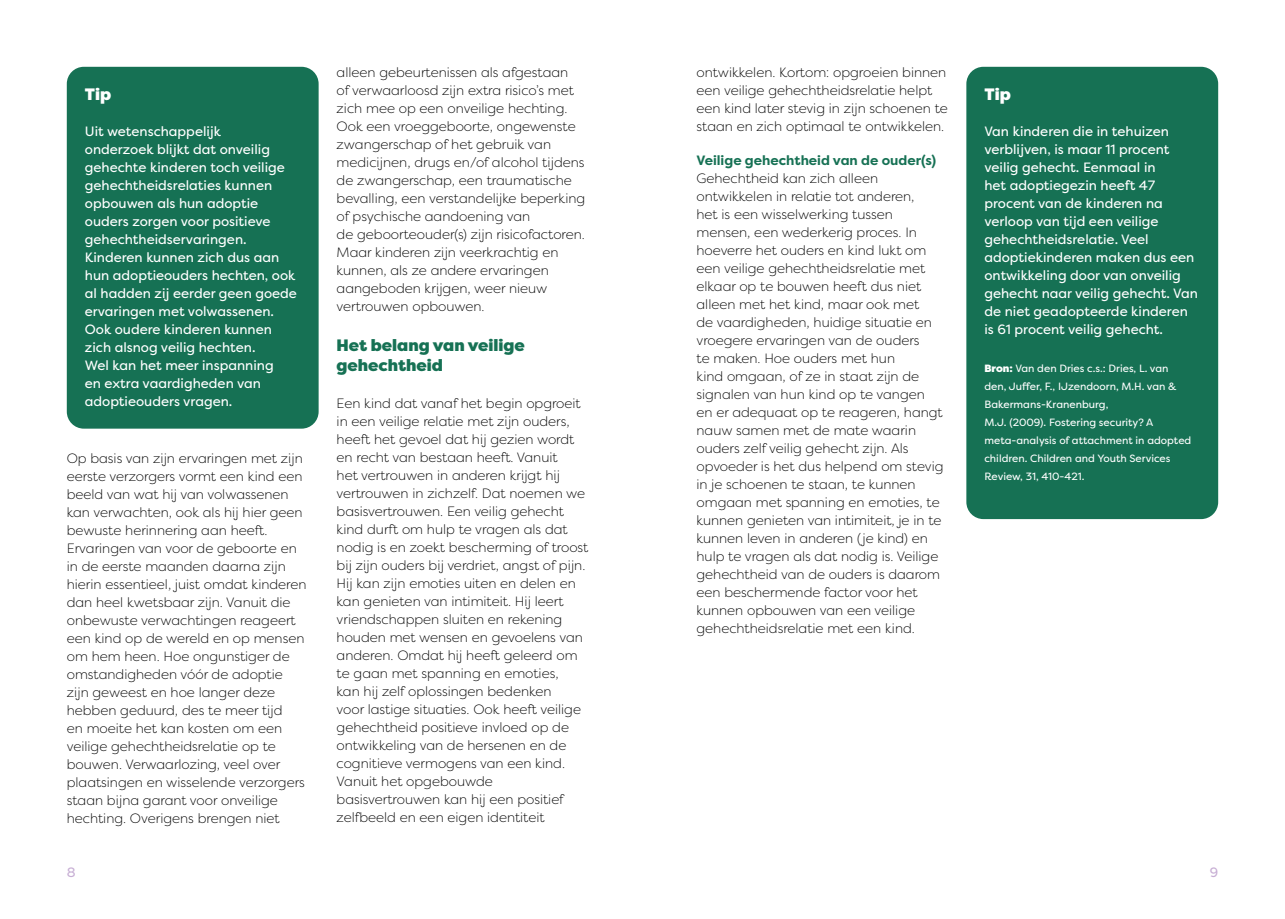
<style>
.page{position:relative;width:1285px;height:919px;background:#fff}
.page>*{position:absolute;margin:0;border:0;box-sizing:border-box;transform-origin:0 0}
.t1{font:900 16.5px/19.8px "Filson Pro";color:#167154}
.t2{font:900 16.5px "Filson Pro";color:#fff}
.t3{font:300 13.5px/18px "Filson Pro";color:#000}
.t4{font:13.5px/18px "Filson Pro";color:#fff}
.t5{font:700 13.5px "Filson Pro";color:#167154}
.t6{font:13.5px "Filson Pro";color:#c7aed4}
.t7{font:10.5px/18px "Filson Pro";color:#fff}
.s1{font-weight:900}
</style>
<div class="page">
<div style="left:966px;top:67px;width:251px;height:452px;background:#167154;border-radius:17px"></div>
<div style="left:67px;top:67px;width:251px;height:361px;background:#167154;border-radius:17px"></div>
<p class="t2" style="left:85px;top:84px;width:28px">Tip</p>
<p class="t4" style="left:85px;top:122px;width:214px">Uit wetenschappelijk<br>onderzoek blijkt dat onveilig gehechte kinderen toch veilige gehechtheidsrelaties kunnen opbouwen als hun adoptie ouders zorgen voor positieve gehechtheidservaringen.<br>Kinderen kunnen zich dus aan hun adoptieouders hechten, ook al hadden zij eerder geen goede ervaringen met volwassenen.<br>Ook oudere kinderen kunnen zich alsnog veilig hechten.<br>Wel kan het meer inspanning<br>en extra vaardigheden van adoptieouders vragen.</p>
<p class="t3" style="left:67px;top:449px;width:241px">Op basis van zijn ervaringen met zijn eerste verzorgers vormt een kind een beeld van wat hij van volwassenen kan verwachten, ook als hij hier geen bewuste herinnering aan heeft.<br>Ervaringen van voor de geboorte en in de eerste maanden daarna zijn hierin essentieel, juist omdat kinderen dan heel kwetsbaar zijn. Vanuit die onbewuste verwachtingen reageert een kind op de wereld en op mensen om hem heen. Hoe ongunstiger de omstandigheden vóór de adoptie zijn geweest en hoe langer deze hebben geduurd, des te meer tijd<br>en moeite het kan kosten om een veilige gehechtheidsrelatie op te bouwen. Verwaarlozing, veel over plaatsingen en wisselende verzorgers staan bijna garant voor onveilige hechting. Overigens brengen niet</p>
<p class="t3" style="left:336px;top:63px;width:250px">alleen gebeurtenissen als afgestaan<br>of verwaarloosd zijn extra risico’s met zich mee op een onveilige hechting.<br>Ook een vroeggeboorte, ongewenste zwangerschap of het gebruik van medicijnen, drugs en/of alcohol tijdens de zwangerschap, een traumatische bevalling, een verstandelijke beperking of psychische aandoening van<br>de geboorteouder(s) zijn risicofactoren.<br>Maar kinderen zijn veerkrachtig en kunnen, als ze andere ervaringen aangeboden krijgen, weer nieuw vertrouwen opbouwen.</p>
<p class="t1" style="left:336px;top:335px;width:190px">Het belang van veilige gehechtheid</p>
<p class="t3" style="left:336px;top:394px;width:253px">Een kind dat vanaf het begin opgroeit in een veilige relatie met zijn ouders, heeft het gevoel dat hij gezien wordt en recht van bestaan heeft. Vanuit<br>het vertrouwen in anderen krijgt hij vertrouwen in zichzelf. Dat noemen we basisvertrouwen. Een veilig gehecht kind durft om hulp te vragen als dat nodig is en zoekt bescherming of troost bij zijn ouders bij verdriet, angst of pijn.<br>Hij kan zijn emoties uiten en delen en kan genieten van intimiteit. Hij leert vriendschappen sluiten en rekening houden met wensen en gevoelens van anderen. Omdat hij heeft geleerd om te gaan met spanning en emoties,<br>kan hij zelf oplossingen bedenken<br>voor lastige situaties. Ook heeft veilige gehechtheid positieve invloed op de ontwikkeling van de hersenen en de cognitieve vermogens van een kind.<br>Vanuit het opgebouwde basisvertrouwen kan hij een positief zelfbeeld en een eigen identiteit</p>
<p class="t3" style="left:696px;top:63px;width:253px">ontwikkelen. Kortom: opgroeien binnen een veilige gehechtheidsrelatie helpt een kind later stevig in zijn schoenen te staan en zich optimaal te ontwikkelen.</p>
<p class="t5" style="left:696px;top:152px;width:241px">Veilige gehechtheid van de ouder(s)</p>
<p class="t3" style="left:696px;top:169px;width:248px">Gehechtheid kan zich alleen ontwikkelen in relatie tot anderen,<br>het is een wisselwerking tussen mensen, een wederkerig proces. In hoeverre het ouders en kind lukt om een veilige gehechtheidsrelatie met elkaar op te bouwen heeft dus niet alleen met het kind, maar ook met<br>de vaardigheden, huidige situatie en vroegere ervaringen van de ouders<br>te maken. Hoe ouders met hun<br>kind omgaan, of ze in staat zijn de signalen van hun kind op te vangen en er adequaat op te reageren, hangt nauw samen met de mate waarin ouders zelf veilig gehecht zijn. Als opvoeder is het dus helpend om stevig in je schoenen te staan, te kunnen omgaan met spanning en emoties, te kunnen genieten van intimiteit, je in te kunnen leven in anderen (je kind) en hulp te vragen als dat nodig is. Veilige gehechtheid van de ouders is daarom een beschermende factor voor het kunnen opbouwen van een veilige gehechtheidsrelatie met een kind.</p>
<p class="t2" style="left:984px;top:84px;width:28px">Tip</p>
<p class="t4" style="left:984px;top:122px;width:215px">Van kinderen die in tehuizen verblijven, is maar 11 procent veilig gehecht. Eenmaal in<br>het adoptiegezin heeft 47 procent van de kinderen na verloop van tijd een veilige gehechtheidsrelatie. Veel adoptiekinderen maken dus een ontwikkeling door van onveilig gehecht naar veilig gehecht. Van de niet geadopteerde kinderen is 61 procent veilig gehecht.</p>
<p class="t7" style="left:984px;top:359px;width:208px"><span class="s1">Bron:</span> Van den Dries c.s.: Dries, L. van den, Juffer, F., IJzendoorn, M.H. van &amp; Bakermans-Kranenburg,<br>M.J. (2009). Fostering security? A meta-analysis of attachment in adopted children. Children and Youth Services Review, 31, 410-421.</p>
<p class="t6" style="left:67px;top:863px;width:10px">8</p>
<p class="t6" style="left:1209px;top:863px;width:10px">9</p>
</div>
